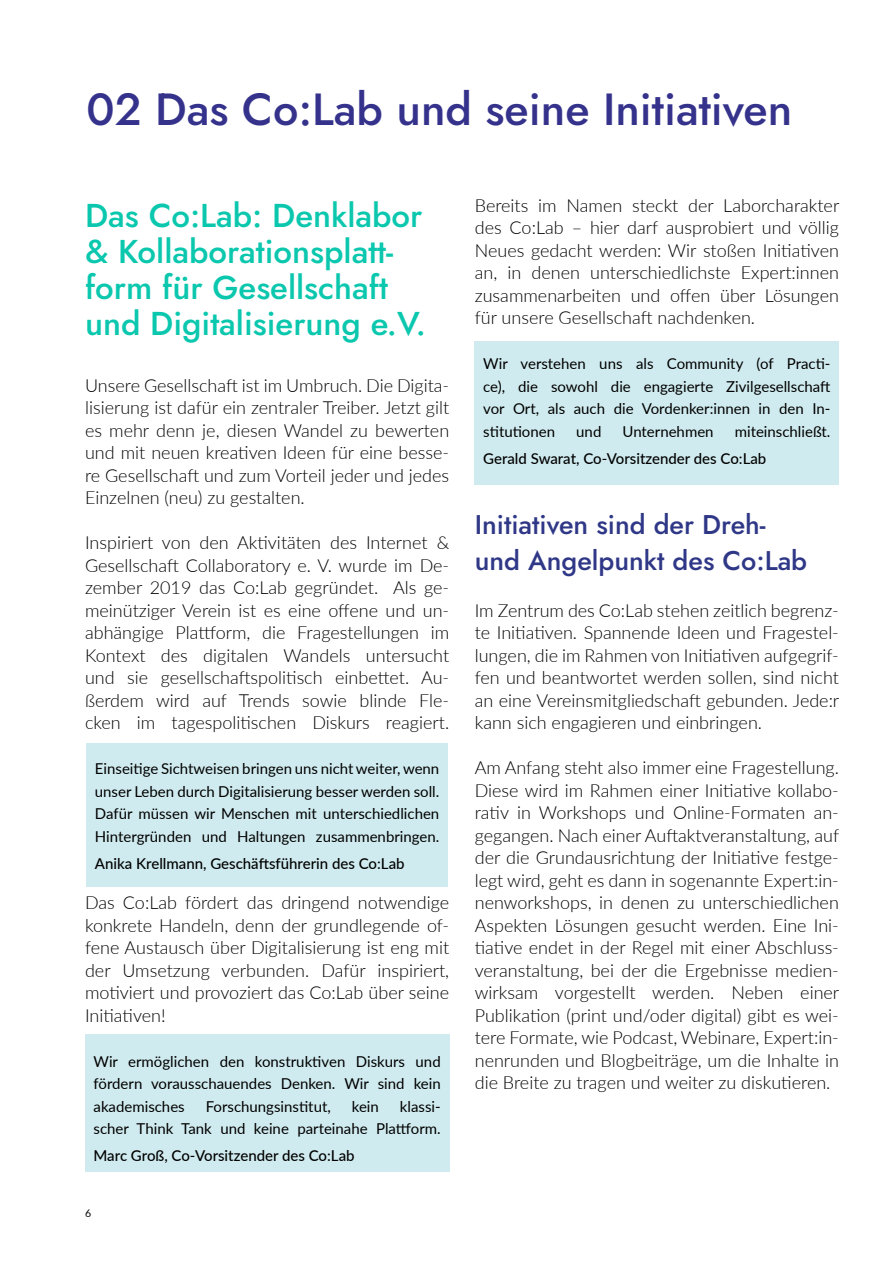
<style>
.page{position:relative;width:893px;height:1263px;background:#fff}
.page>*{position:absolute;margin:0;border:0;box-sizing:border-box;transform-origin:0 0}
.t1{font:45px "Jost";color:#35328c}
.t2{font:33px/36px "Jost";color:#0ac7ae}
.t3{font:27px/36px "Jost";color:#2f3787}
.t4{font:300 18px/22.5px "Lato";color:#000;text-align:justify}
.t5{font:15px/22.5px "Lato";color:#000;text-align:justify}
.t6{font:500 15px "Lato";color:#000}
.t7{font:10.5px "Lato";color:#000}
</style>
<div class="page">
<div style="left:86px;top:743px;width:362px;height:144px;background:#d0ebef"></div>
<div style="left:85px;top:1034px;width:364px;height:137px;background:#d0ebef"></div>
<div style="left:475px;top:341px;width:364px;height:144px;background:#d0ebef"></div>
<h1 class="t1" style="left:86px;top:79px;width:707px">02 Das Co:Lab und seine Initiativen</h1>
<h2 class="t2" style="left:85px;top:198px;width:342px">Das Co:Lab: Denklabor &amp; Kollaborationsplatt&shy;form für Gesellschaft und Digitalisierung e.V.</h2>
<p class="t4" style="left:85px;top:373px;width:366px">Unsere Gesellschaft ist im Umbruch. Die Digita&shy;lisierung ist dafür ein zentraler Treiber. Jetzt gilt es mehr denn je, diesen Wandel zu bewerten und mit neuen kreativen Ideen für eine besse&shy;re Gesellschaft und zum Vorteil jeder und jedes Einzelnen (neu) zu gestalten.</p>
<p class="t4" style="left:85px;top:531px;width:366px">Inspiriert von den Aktivitäten des Internet &amp; Gesellschaft Collaboratory e. V. wurde im De&shy;zember 2019 das Co:Lab gegründet. Als ge&shy;meinütziger Verein ist es eine offene und un&shy;abhängige Plattform, die Fragestellungen im Kontext des digitalen Wandels untersucht und sie gesellschaftspolitisch einbettet. Au&shy;ßerdem wird auf Trends sowie blinde Fle&shy;cken im tagespolitischen Diskurs reagiert.</p>
<p class="t5" style="left:95px;top:757px;width:346px">Einseitige Sichtweisen bringen uns nicht weiter, wenn unser Leben durch Digitalisierung besser werden soll.<br>Dafür müssen wir Menschen mit unterschiedlichen Hintergründen und Haltungen zusammenbringen.</p>
<p class="t6" style="left:95px;top:852px;width:311px">Anika Krellmann, Geschäftsführerin des Co:Lab</p>
<p class="t4" style="left:85px;top:891px;width:366px">Das Co:Lab fördert das dringend notwendige konkrete Handeln, denn der grundlegende of&shy;fene Austausch über Digitalisierung ist eng mit der Umsetzung verbunden. Dafür inspiriert, motiviert und provoziert das Co:Lab über seine Initiativen!</p>
<p class="t5" style="left:94px;top:1049px;width:349px">Wir ermöglichen den konstruktiven Diskurs und fördern vorausschauendes Denken. Wir sind kein akademisches</p>
<p class="t5" style="left:94px;top:1094px;width:349px;text-align:right">klassi-<br>scher Think Tank und keine parteinahe Plattform.</p>
<p class="t6" style="left:94px;top:1145px;width:263px">Marc Groß, Co-Vorsitzender des Co:Lab</p>
<p class="t5" style="left:206px;top:1094px;width:126px">Forschungsinstitut,</p>
<p class="t5" style="left:352px;top:1094px;width:29px">kein</p>
<p class="t7" style="left:85px;top:1206px;width:8px">6</p>
<p class="t4" style="left:475px;top:193px;width:366px">Bereits im Namen steckt der Laborcharakter des Co:Lab – hier darf ausprobiert und völlig Neues gedacht werden: Wir stoßen Initiativen an, in denen unterschiedlichste Expert:innen zusammenarbeiten und offen über Lösungen für unsere Gesellschaft nachdenken.</p>
<p class="t5" style="left:483px;top:352px;width:349px">Wir verstehen uns als Community (of Practi&shy;ce), die sowohl die engagierte Zivilgesellschaft vor Ort, als auch die Vordenker:innen in den In&shy;stitutionen</p>
<p class="t5" style="left:576px;top:419px;width:27px">und</p>
<p class="t5" style="left:622px;top:419px;width:93px">Unternehmen</p>
<p class="t5" style="left:735px;top:419px;width:97px">miteinschließt.</p>
<p class="t6" style="left:483px;top:447px;width:285px">Gerald Swarat, Co-Vorsitzender des Co:Lab</p>
<h3 class="t3" style="left:475px;top:507px;width:334px">Initiativen sind der Dreh&shy;und Angelpunkt des Co:Lab</h3>
<p class="t4" style="left:475px;top:598px;width:366px">Im Zentrum des Co:Lab stehen zeitlich begrenz&shy;te Initiativen. Spannende Ideen und Fragestel&shy;lungen, die im Rahmen von Initiativen aufgegrif&shy;fen und beantwortet werden sollen, sind nicht an eine Vereinsmitgliedschaft gebunden. Jede:r kann sich engagieren und einbringen.</p>
<p class="t4" style="left:475px;top:756px;width:366px">Am Anfang steht also immer eine Fragestellung.<br>Diese wird im Rahmen einer Initiative kollabo&shy;rativ in Workshops und Online-Formaten an&shy;gegangen. Nach einer Auftaktveranstaltung, auf der die Grundausrichtung der Initiative festge&shy;legt wird, geht es dann in sogenannte Expert:in&shy;nenworkshops, in denen zu unterschiedlichen Aspekten Lösungen gesucht werden. Eine Ini&shy;tiative endet in der Regel mit einer Abschluss&shy;veranstaltung, bei der die Ergebnisse medien&shy;wirksam vorgestellt werden. Neben einer Publikation (print und/oder digital) gibt es wei&shy;tere Formate, wie Podcast, Webinare, Expert:in&shy;nenrunden und Blogbeiträge, um die Inhalte in die Breite zu tragen und weiter zu diskutieren.</p>
</div>
